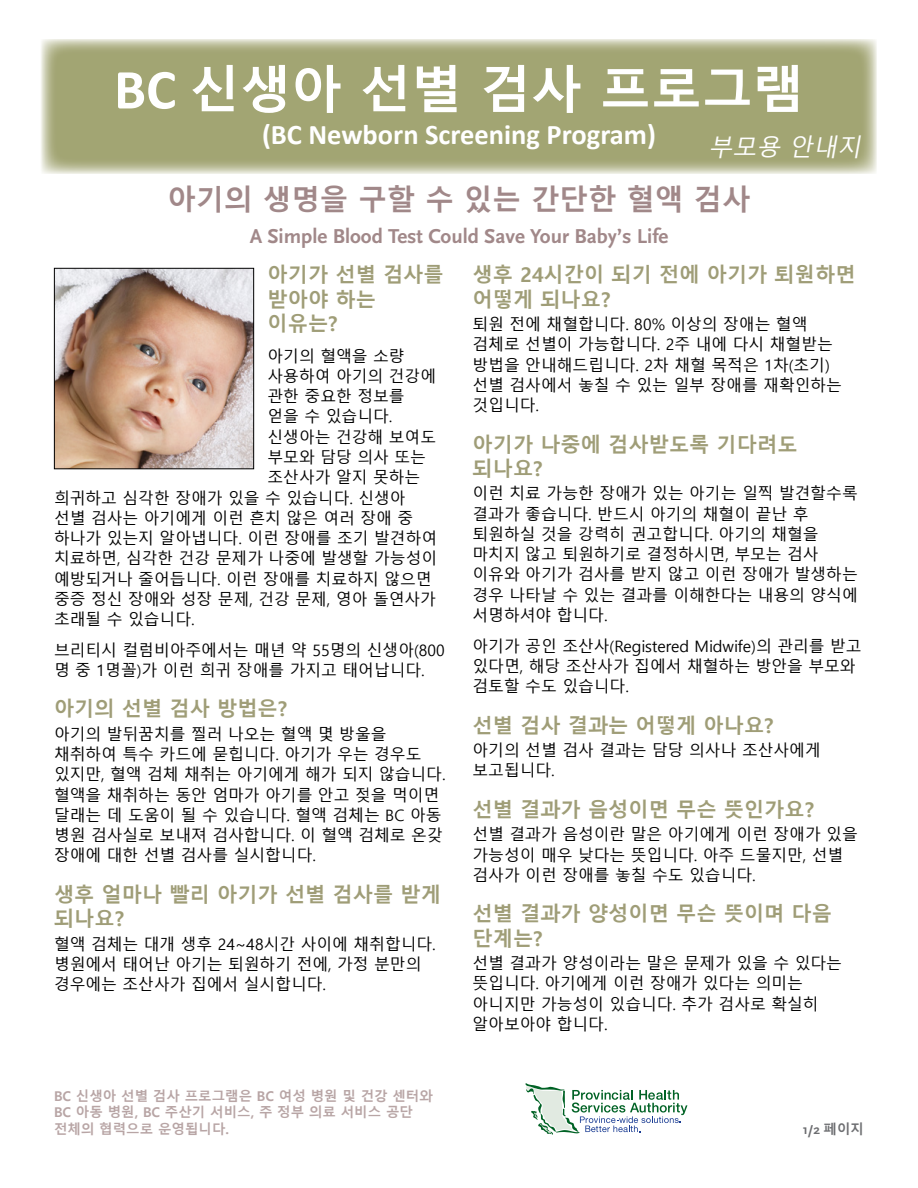
<style>
.page{position:relative;width:918px;height:1188px;background:#fff}
.page>*{position:absolute;margin:0;border:0;box-sizing:border-box;transform-origin:0 0}
.t1{font:700 51px "Malgun Gothic";color:#fff}
.t2{font:700 28.5px "Calibri";color:#fff}
.t3{font:700 28.5px "Malgun Gothic";color:#a18889}
.t4{font:italic 24px "Malgun Gothic";color:#fff}
.t5{font:700 21px "Scala Sans";color:#a18889}
.t6{font:700 20.25px/24.3px "Malgun Gothic";color:#9f9d77}
.t7{font:15.75px/20.2px "Malgun Gothic";color:#000}
.t8{font:700 13.5px/16.5px "Malgun Gothic";color:#b8a5a5}
.t9{font:700 13.5px "Scala Sans";color:#6d6e71}
.s1{font-family:"Calibri";font-size:57px}
.s2{font-family:"Malgun Gothic"}
</style>
<div class="page">
<svg style="left:525px;top:1083px;width:162px;height:52px"></svg>
<svg style="left:41px;top:39px;width:836px;height:135px;background:#a9ab7d"></svg>
<img style="left:56px;top:270px;width:196px;height:197px">
<div style="left:54px;top:268px;width:200px;height:201px;border:1px solid #000"></div>
<h1 class="t1" style="left:114px;top:60px;width:691px"><span class="s1">BC</span> 신생아 선별 검사 프로그램</h1>
<h2 class="t2" style="left:262px;top:115px;width:395px">(BC Newborn Screening Program)</h2>
<h3 class="t4" style="left:709px;top:134px;width:159px">부모용 안내지</h3>
<h2 class="t3" style="left:167px;top:182px;width:585px">아기의 생명을 구할 수 있는 간단한 혈액 검사</h2>
<h3 class="t5" style="left:250px;top:223px;width:420px">A Simple Blood Test Could Save Your Baby’s Life</h3>
<p class="t6" style="left:268px;top:263px;width:178px">아기가 선별 검사를 받아야 하는 이유는?</p>
<p class="t7" style="left:268px;top:346px;width:139px">아기의 혈액을 소량</p>
<p class="t7" style="left:268px;top:366px;width:170px">사용하여 아기의 건강에</p>
<p class="t7" style="left:268px;top:387px;width:139px">관한 중요한 정보를</p>
<p class="t7" style="left:268px;top:407px;width:126px">얻을 수 있습니다.</p>
<p class="t7" style="left:268px;top:427px;width:170px">신생아는 건강해 보여도</p>
<p class="t7" style="left:268px;top:447px;width:160px">부모와 담당 의사 또는</p>
<p class="t7" style="left:268px;top:468px;width:154px">조산사가 알지 못하는</p>
<p class="t7" style="left:54px;top:488px;width:353px">희귀하고 심각한 장애가 있을 수 있습니다. 신생아</p>
<p class="t7" style="left:54px;top:508px;width:361px">선별 검사는 아기에게 이런 흔치 않은 여러 장애 중</p>
<p class="t7" style="left:54px;top:529px;width:385px">하나가 있는지 알아냅니다. 이런 장애를 조기 발견하여</p>
<p class="t7" style="left:54px;top:549px;width:385px">치료하면, 심각한 건강 문제가 나중에 발생할 가능성이</p>
<p class="t7" style="left:54px;top:569px;width:379px">예방되거나 줄어듭니다. 이런 장애를 치료하지 않으면</p>
<p class="t7" style="left:54px;top:589px;width:384px">중증 정신 장애와 성장 문제, 건강 문제, 영아 돌연사가</p>
<p class="t7" style="left:54px;top:610px;width:142px">초래될 수 있습니다.</p>
<p class="t7" style="left:54px;top:640px;width:392px">브리티시 컬럼비아주에서는 매년 약 55명의 신생아(800 명 중 1명꼴)가 이런 희귀 장애를 가지고 태어납니다.</p>
<p class="t6" style="left:54px;top:697px;width:235px">아기의 선별 검사 방법은?</p>
<p class="t7" style="left:54px;top:724px;width:393px">아기의 발뒤꿈치를 찔러 나오는 혈액 몇 방울을 채취하여 특수 카드에 묻힙니다. 아기가 우는 경우도 있지만, 혈액 검체 채취는 아기에게 해가 되지 않습니다. 혈액을 채취하는 동안 엄마가 아기를 안고 젖을 먹이면 달래는 데 도움이 될 수 있습니다. 혈액 검체는 BC 아동 병원 검사실로 보내져 검사합니다. 이 혈액 검체로 온갖 장애에 대한 선별 검사를 실시합니다.</p>
<p class="t6" style="left:54px;top:883px;width:389px">생후 얼마나 빨리 아기가 선별 검사를 받게 되나요?</p>
<p class="t7" style="left:54px;top:934px;width:383px">혈액 검체는 대개 생후 24~48시간 사이에 채취합니다. 병원에서 태어난 아기는 퇴원하기 전에, 가정 분만의 경우에는 조산사가 집에서 실시합니다.</p>
<p class="t6" style="left:472px;top:263px;width:385px">생후 24시간이 되기 전에 아기가 퇴원하면 어떻게 되나요?</p>
<p class="t7" style="left:472px;top:315px;width:371px">퇴원 전에 채혈합니다. 80% 이상의 장애는 혈액 검체로 선별이 가능합니다. 2주 내에 다시 채혈받는 방법을 안내해드립니다. 2차 채혈 목적은 1차(초기) 선별 검사에서 놓칠 수 있는 일부 장애를 재확인하는 것입니다.</p>
<p class="t6" style="left:472px;top:432px;width:327px">아기가 나중에 검사받도록 기다려도 되나요?</p>
<p class="t7" style="left:472px;top:484px;width:387px">이런 치료 가능한 장애가 있는 아기는 일찍 발견할수록 결과가 좋습니다. 반드시 아기의 채혈이 끝난 후 퇴원하실 것을 강력히 권고합니다. 아기의 채혈을 마치지 않고 퇴원하기로 결정하시면, 부모는 검사 이유와 아기가 검사를 받지 않고 이런 장애가 발생하는 경우 나타날 수 있는 결과를 이해한다는 내용의 양식에 서명하셔야 합니다.</p>
<p class="t7" style="left:472px;top:636px;width:391px">아기가 공인 조산사(Registered Midwife)의 관리를 받고 있다면, 해당 조산사가 집에서 채혈하는 방안을 부모와 검토할 수도 있습니다.</p>
<p class="t6" style="left:472px;top:713px;width:302px">선별 검사 결과는 어떻게 아나요?</p>
<p class="t7" style="left:472px;top:741px;width:350px">아기의 선별 검사 결과는 담당 의사나 조산사에게 보고됩니다.</p>
<p class="t6" style="left:472px;top:798px;width:343px">선별 결과가 음성이면 무슨 뜻인가요?</p>
<p class="t7" style="left:472px;top:825px;width:387px">선별 결과가 음성이란 말은 아기에게 이런 장애가 있을 가능성이 매우 낮다는 뜻입니다. 아주 드물지만, 선별 검사가 이런 장애를 놓칠 수도 있습니다.</p>
<p class="t6" style="left:472px;top:902px;width:361px">선별 결과가 양성이면 무슨 뜻이며 다음 단계는?</p>
<p class="t7" style="left:472px;top:954px;width:371px">선별 결과가 양성이라는 말은 문제가 있을 수 있다는 뜻입니다. 아기에게 이런 장애가 있다는 의미는 아니지만 가능성이 있습니다. 추가 검사로 확실히 알아보아야 합니다.</p>
<p class="t8" style="left:54px;top:1088px;width:380px">BC 신생아 선별 검사 프로그램은 BC 여성 병원 및 건강 센터와<br>BC 아동 병원, BC 주산기 서비스, 주 정부 의료 서비스 공단 전체의 협력으로 운영됩니다.</p>
<p class="t9" style="left:803px;top:1122px;width:63px">1/2 <span class="s2">페이지</span></p>
</div>
